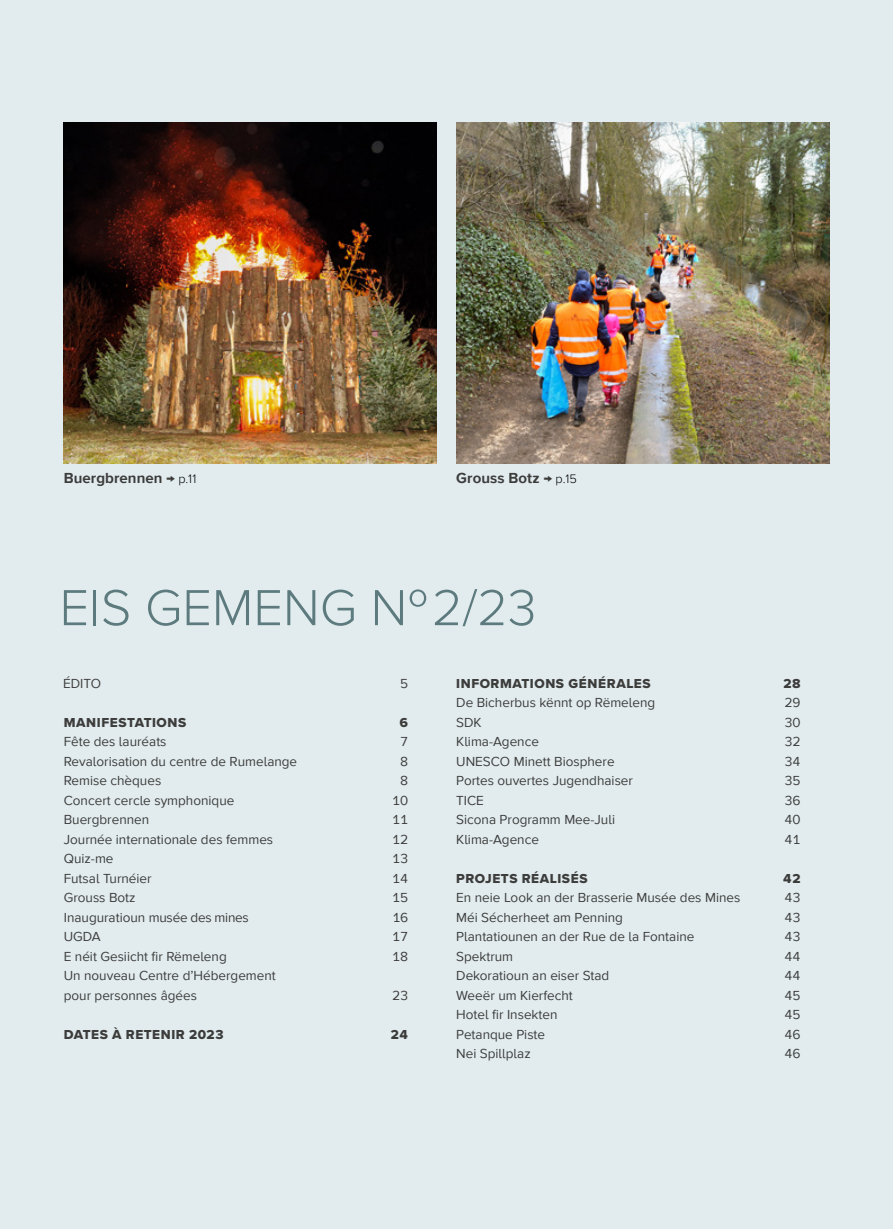
<style>
.page{position:relative;width:893px;height:1229px;background:#e2ecee}
.page>*{position:absolute;margin:0;border:0;box-sizing:border-box;transform-origin:0 0}
.t1{font:300 52.5px "Proxima Nova";color:#5d7b7e}
.t2{font:700 15px "Proxima Nova";letter-spacing:.005em;color:#3c3c3b}
.t3{font:13.5px/19.5px "Proxima Nova";color:#3c3c3b}
.t4{font:13.5px "Proxima Nova Extrabld";letter-spacing:.045em;color:#3c3c3b}
.s1{font-weight:300;font-size:12.75px;color:#000}
</style>
<div class="page">
<img style="left:64px;top:122px;width:373px;height:341px">
<img style="left:456px;top:122px;width:373px;height:341px">
<p class="t2" style="left:64px;top:467px;width:134px">Buergbrennen → <span class="s1">p.11</span></p>
<p class="t2" style="left:456px;top:467px;width:122px">Grouss Botz → <span class="s1">p.15</span></p>
<p class="t1" style="left:60px;top:577px;width:478px">EIS GEMENG №2/23</p>
<p class="t3" style="left:63px;top:673px;width:40px">ÉDITO</p>
<p class="t3" style="left:400px;top:673px;width:10px">5</p>
<p class="t4" style="left:64px;top:712px;width:124px">MANIFESTATIONS</p>
<p class="t4" style="left:400px;top:712px;width:10px">6</p>
<p class="t3" style="left:64px;top:731px;width:104px">Fête des lauréats</p>
<p class="t3" style="left:400px;top:731px;width:10px">7</p>
<p class="t3" style="left:64px;top:751px;width:235px">Revalorisation du centre de Rumelange</p>
<p class="t3" style="left:400px;top:751px;width:10px">8</p>
<p class="t3" style="left:64px;top:770px;width:99px">Remise chèques</p>
<p class="t3" style="left:400px;top:770px;width:10px">8</p>
<p class="t3" style="left:64px;top:790px;width:172px">Concert cercle symphonique</p>
<p class="t3" style="left:392px;top:790px;width:18px">10</p>
<p class="t3" style="left:64px;top:809px;width:87px">Buergbrennen</p>
<p class="t3" style="left:392px;top:809px;width:18px">11</p>
<p class="t3" style="left:64px;top:829px;width:211px">Journée internationale des femmes</p>
<p class="t3" style="left:392px;top:829px;width:18px">12</p>
<p class="t3" style="left:64px;top:848px;width:51px">Quiz-me</p>
<p class="t3" style="left:392px;top:848px;width:18px">13</p>
<p class="t3" style="left:64px;top:868px;width:89px">Futsal Turnéier</p>
<p class="t3" style="left:392px;top:868px;width:18px">14</p>
<p class="t3" style="left:64px;top:887px;width:73px">Grouss Botz</p>
<p class="t3" style="left:392px;top:887px;width:18px">15</p>
<p class="t3" style="left:64px;top:907px;width:186px">Inauguratioun musée des mines</p>
<p class="t3" style="left:392px;top:907px;width:17px">16</p>
<p class="t3" style="left:64px;top:926px;width:38px">UGDA</p>
<p class="t3" style="left:392px;top:926px;width:18px">17</p>
<p class="t3" style="left:64px;top:946px;width:164px">E néit Gesiicht fir Rëmeleng</p>
<p class="t3" style="left:392px;top:946px;width:18px">18</p>
<p class="t3" style="left:64px;top:965px;width:214px">Un nouveau Centre d’Hébergement pour personnes âgées</p>
<p class="t3" style="left:392px;top:985px;width:18px">23</p>
<p class="t4" style="left:64px;top:1024px;width:161px">DATES À RETENIR 2023</p>
<p class="t4" style="left:391px;top:1024px;width:19px">24</p>
<p class="t4" style="left:456px;top:673px;width:196px">INFORMATIONS GÉNÉRALES</p>
<p class="t4" style="left:783px;top:673px;width:19px">28</p>
<p class="t3" style="left:456px;top:692px;width:201px">De Bicherbus kënnt op Rëmeleng</p>
<p class="t3" style="left:784px;top:692px;width:18px">29</p>
<p class="t3" style="left:456px;top:712px;width:27px">SDK</p>
<p class="t3" style="left:784px;top:712px;width:18px">30</p>
<p class="t3" style="left:456px;top:731px;width:84px">Klima-Agence</p>
<p class="t3" style="left:784px;top:731px;width:18px">32</p>
<p class="t3" style="left:456px;top:751px;width:160px">UNESCO Minett Biosphere</p>
<p class="t3" style="left:784px;top:751px;width:18px">34</p>
<p class="t3" style="left:456px;top:770px;width:178px">Portes ouvertes Jugendhaiser</p>
<p class="t3" style="left:784px;top:770px;width:18px">35</p>
<p class="t3" style="left:456px;top:790px;width:29px">TICE</p>
<p class="t3" style="left:784px;top:790px;width:18px">36</p>
<p class="t3" style="left:456px;top:809px;width:160px">Sicona Programm Mee-Juli</p>
<p class="t3" style="left:784px;top:809px;width:18px">40</p>
<p class="t3" style="left:456px;top:829px;width:84px">Klima-Agence</p>
<p class="t3" style="left:784px;top:829px;width:18px">41</p>
<p class="t4" style="left:456px;top:868px;width:133px">PROJETS RÉALISÉS</p>
<p class="t4" style="left:783px;top:868px;width:19px">42</p>
<p class="t3" style="left:456px;top:887px;width:286px">En neie Look an der Brasserie Musée des Mines</p>
<p class="t3" style="left:784px;top:887px;width:18px">43</p>
<p class="t3" style="left:456px;top:907px;width:168px">Méi Sécherheet am Penning</p>
<p class="t3" style="left:784px;top:907px;width:18px">43</p>
<p class="t3" style="left:456px;top:926px;width:240px">Plantatiounen an der Rue de la Fontaine</p>
<p class="t3" style="left:784px;top:926px;width:18px">43</p>
<p class="t3" style="left:456px;top:946px;width:58px">Spektrum</p>
<p class="t3" style="left:784px;top:946px;width:18px">44</p>
<p class="t3" style="left:456px;top:965px;width:155px">Dekoratioun an eiser Stad</p>
<p class="t3" style="left:784px;top:965px;width:18px">44</p>
<p class="t3" style="left:456px;top:985px;width:118px">Weeër um Kierfecht</p>
<p class="t3" style="left:784px;top:985px;width:18px">45</p>
<p class="t3" style="left:456px;top:1004px;width:103px">Hotel fir Insekten</p>
<p class="t3" style="left:784px;top:1004px;width:18px">45</p>
<p class="t3" style="left:456px;top:1024px;width:90px">Petanque Piste</p>
<p class="t3" style="left:784px;top:1024px;width:18px">46</p>
<p class="t3" style="left:456px;top:1043px;width:76px">Nei Spillplaz</p>
<p class="t3" style="left:784px;top:1043px;width:18px">46</p>
</div>
